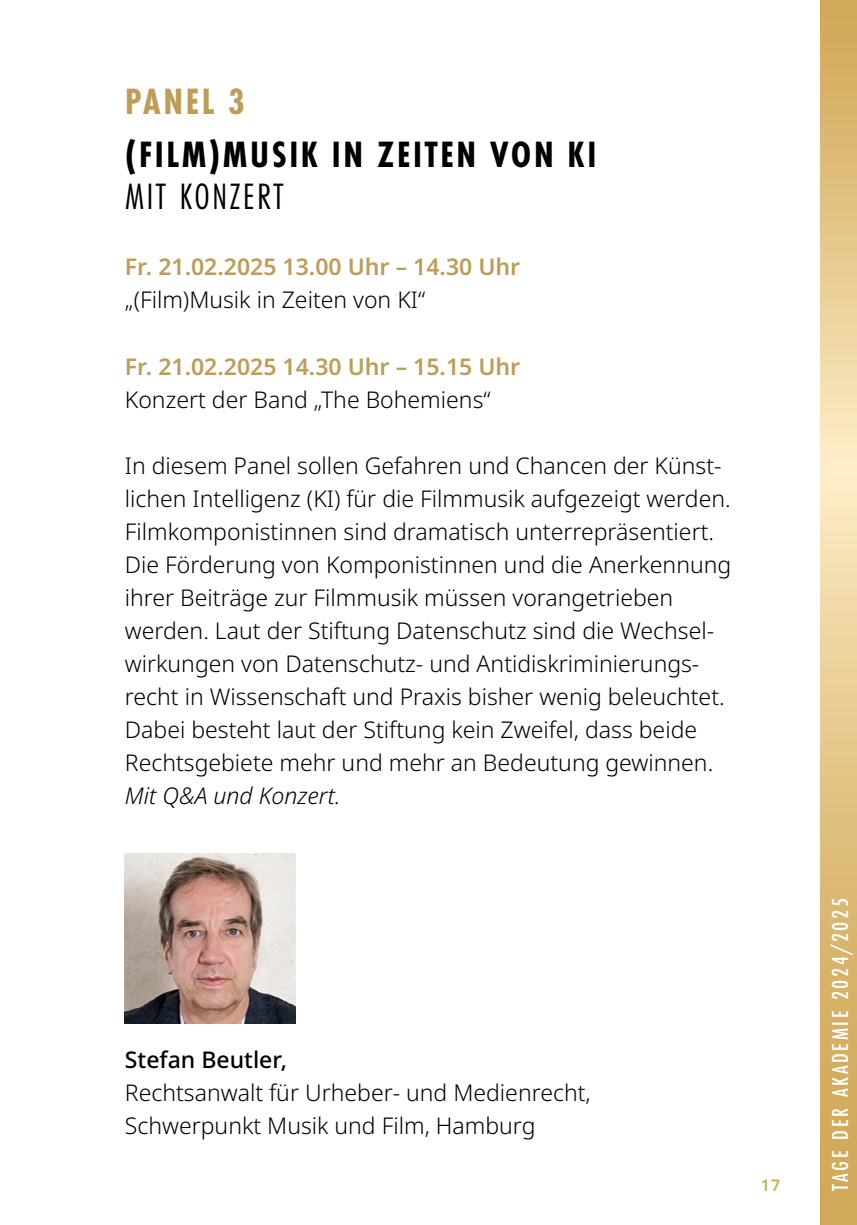
<style>
.page{position:relative;width:857px;height:1225px;background:#fff}
.page>*{position:absolute;margin:0;border:0;box-sizing:border-box;transform-origin:0 0}
.t1{font:700 38px "Futura PT Cond";letter-spacing:.07em;color:#000}
.t2{font:38px "Futura PT Cond";letter-spacing:.07em;color:#000}
.t3{font:700 38px "Futura PT Cond";letter-spacing:.07em;color:#bf9c57}
.t4{font:500 24px "Futura PT Cond";letter-spacing:.11em;color:#fff}
.t5{font:300 23px/33px "Noto Sans";color:#000}
.t6{font:600 23px "Noto Sans";color:#bf9c57}
.t7{font:italic 300 23px "Noto Sans";color:#000}
.t8{font:500 23px "Noto Sans";color:#000}
.t9{font:600 16px "Noto Sans";color:#d1a959}
</style>
<div class="page">
<svg style="left:820px;top:0;width:36px;height:1225px;background:#e2c485"></svg>
<img style="left:125px;top:853px;width:170px;height:170px">
<h1 class="t3" style="left:125px;top:79px;width:121px">PANEL 3</h1>
<h1 class="t1" style="left:125px;top:133px;width:472px">(FILM)MUSIK IN ZEITEN VON KI</h1>
<h1 class="t2" style="left:125px;top:175px;width:160px">MIT KONZERT</h1>
<p class="t6" style="left:125px;top:251px;width:397px">Fr. 21.02.2025 13.00 Uhr – 14.30 Uhr</p>
<p class="t5" style="left:125px;top:284px;width:302px">„(Film)Musik in Zeiten von KI“</p>
<p class="t6" style="left:125px;top:350px;width:397px">Fr. 21.02.2025 14.30 Uhr – 15.15 Uhr</p>
<p class="t5" style="left:125px;top:383px;width:367px">Konzert der Band „The Bohemiens“</p>
<p class="t5" style="left:125px;top:449px;width:607px">In diesem Panel sollen Gefahren und Chancen der Künst&shy;lichen Intelligenz (KI) für die Filmmusik aufgezeigt werden.<br>Filmkomponistinnen sind dramatisch unterrepräsentiert.<br>Die Förderung von Komponistinnen und die Anerkennung ihrer Beiträge zur Filmmusik müssen vorangetrieben werden. Laut der Stiftung Datenschutz sind die Wechsel&shy;wirkungen von Datenschutz- und Antidiskriminierungs&shy;recht in Wissenschaft und Praxis bisher wenig beleuchtet.<br>Dabei besteht laut der Stiftung kein Zweifel, dass beide Rechtsgebiete mehr und mehr an Bedeutung gewinnen.</p>
<p class="t7" style="left:125px;top:779px;width:217px">Mit Q&amp;A und Konzert.</p>
<p class="t8" style="left:125px;top:1043px;width:164px">Stefan Beutler,</p>
<p class="t5" style="left:125px;top:1076px;width:467px">Rechtsanwalt für Urheber- und Medienrecht,<br>Schwerpunkt Musik und Film, Hamburg</p>
<p class="t9" style="left:760px;top:1173px;width:21px">17</p>
<p class="t4" style="left:825px;top:1190px;width:294px;rotate:-90deg">TAGE DER AKADEMIE 2024/2025</p>
</div>
